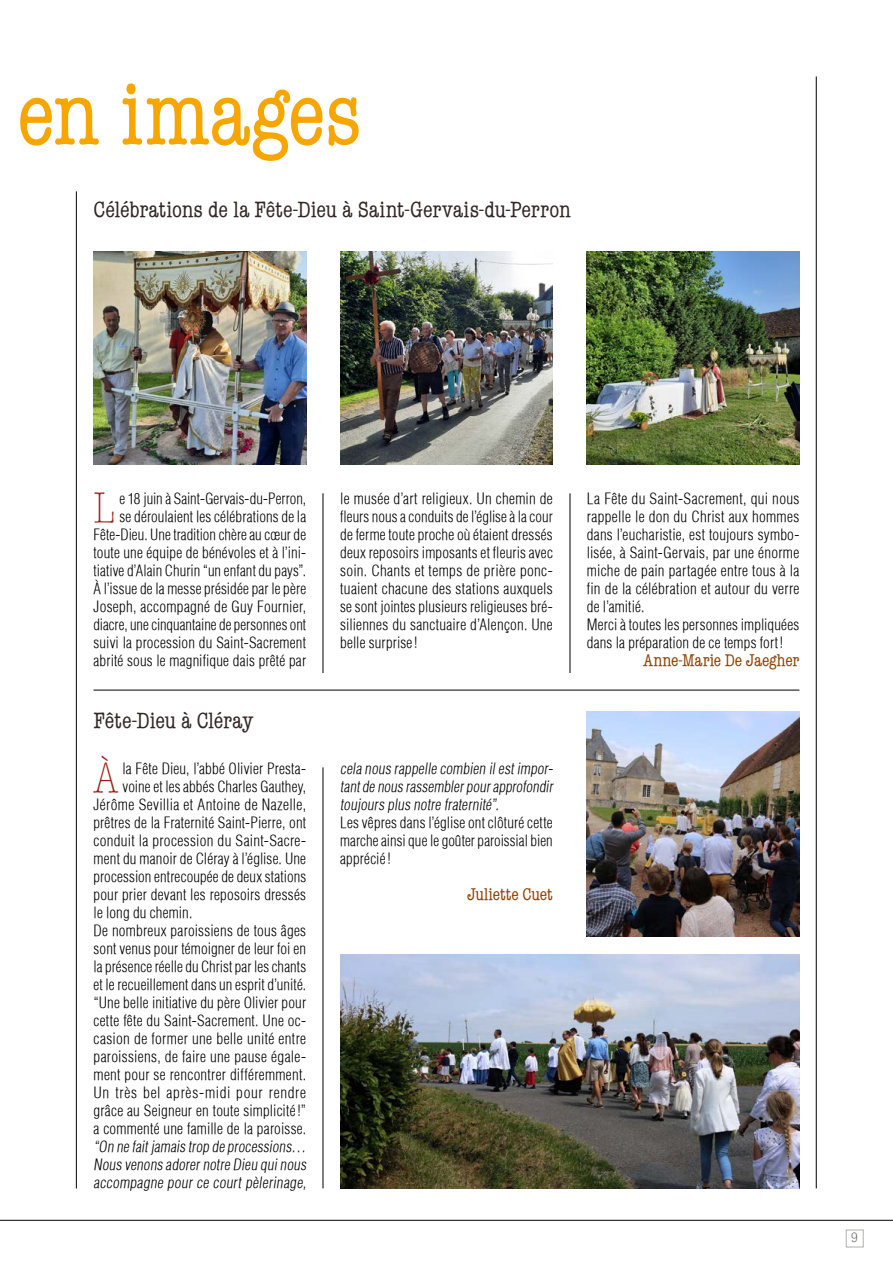
<style>
.page{position:relative;width:893px;height:1263px;background:#fff}
.page>*{position:absolute;margin:0;border:0;box-sizing:border-box;transform-origin:0 0}
.t1{font:condensed 90px "American Typewriter";letter-spacing:-.01em;color:#f7a600}
.t2{font:300 condensed 43.05px "American Typewriter";color:#9a1c0e}
.t3{font:condensed 22.5px "American Typewriter";letter-spacing:-.005em;color:#322828}
.t4{font:condensed 17.25px "American Typewriter";letter-spacing:-.01em;color:#8f4100}
.t5{font:300 condensed 15px/18px "Helvetica";letter-spacing:.015em;color:#000}
.t6{font:300 condensed 15px "Helvetica";letter-spacing:.045em;color:#000}
.t7{font:300 13.65px "Aktiv Grotesk Cd";color:#646363}
</style>
<div class="page">
<div style="left:846px;top:1230px;width:17px;height:17px;border:1px solid #b2b1a7"></div>
<hr style="left:0;top:1220px;width:893px;height:1px;background:#000">
<hr style="left:816px;top:76px;width:1px;height:1112px;background:#000">
<hr style="left:570px;top:493px;width:1px;height:180px;background:#000">
<hr style="left:323px;top:493px;width:1px;height:180px;background:#000">
<hr style="left:323px;top:767px;width:1px;height:421px;background:#000">
<hr style="left:76px;top:191px;width:1px;height:997px;background:#000">
<hr style="left:94px;top:690px;width:705px;height:1px;background:#000">
<img style="left:94px;top:252px;width:212px;height:213px">
<img style="left:340px;top:252px;width:213px;height:213px">
<img style="left:587px;top:252px;width:212px;height:213px">
<img style="left:587px;top:711px;width:212px;height:226px">
<img style="left:340px;top:955px;width:459px;height:233px">
<h1 class="t1" style="left:17px;top:64px;width:347px">en images</h1>
<h3 class="t3" style="left:94px;top:197px;width:479px">Célébrations de la Fête-Dieu à Saint-Gervais-du-Perron</h3>
<p class="t5" style="left:94px;top:489px;width:214px;text-align:right">e 18 juin à Saint-Gervais-du-Perron,<br>se déroulaient les célébrations de la Fête-Dieu. Une tradition chère au cœur de toute une équipe de bénévoles et à l’ini&shy;tiative d’Alain Churin “un enfant du pays”.<br>À l’issue de la messe présidée par le père Joseph, accompagné de Guy Fournier, diacre, une cinquantaine de personnes ont suivi la procession du Saint-Sacrement abrité sous le magnifique dais prêté par</p>
<p class="t5" style="left:340px;top:489px;width:214px;text-align:justify">le musée d’art religieux. Un chemin de fleurs nous a conduits de l’église à la cour de ferme toute proche où étaient dressés deux reposoirs imposants et fleuris avec soin. Chants et temps de prière ponc&shy;tuaient chacune des stations auxquels se sont jointes plusieurs religieuses bré&shy;siliennes du sanctuaire d’Alençon. Une belle surprise!</p>
<p class="t5" style="left:587px;top:489px;width:214px">La Fête du Saint-Sacrement, qui nous rappelle le don du Christ aux hommes dans l’eucharistie, est toujours symbo&shy;lisée, à Saint-Gervais, par une énorme miche de pain partagée entre tous à la fin de la célébration et autour du verre de l’amitié.<br>Merci à toutes les personnes impliquées dans la préparation de ce temps fort !</p>
<h2 class="t2" style="left:94px;top:485px;width:23px">L</h2>
<p class="t4" style="left:643px;top:651px;width:158px">Anne-Marie De Jaegher</p>
<h3 class="t3" style="left:94px;top:708px;width:161px">Fête-Dieu à Cléray</h3>
<h2 class="t2" style="left:94px;top:755px;width:26px">À</h2>
<p class="t5" style="left:123px;top:759px;width:185px">la Fête Dieu, l’abbé Olivier Presta-</p>
<p class="t5" style="left:123px;top:777px;width:185px">voine et les abbés Charles Gauthey,</p>
<p class="t5" style="left:94px;top:795px;width:214px">Jérôme Sevillia et Antoine de Nazelle,</p>
<p class="t5" style="left:94px;top:813px;width:214px">prêtres de la Fraternité Saint-Pierre, ont</p>
<p class="t5" style="left:94px;top:831px;width:214px">conduit la procession du Saint-Sacre-</p>
<p class="t5" style="left:94px;top:849px;width:214px">ment du manoir de Cléray à l’église. Une</p>
<p class="t5" style="left:94px;top:867px;width:214px">procession entrecoupée de deux stations</p>
<p class="t5" style="left:94px;top:885px;width:214px">pour prier devant les reposoirs dressés</p>
<p class="t5" style="left:94px;top:903px;width:100px">le long du chemin.</p>
<p class="t5" style="left:94px;top:921px;width:214px">De nombreux paroissiens de tous âges</p>
<p class="t5" style="left:94px;top:939px;width:214px">sont venus pour témoigner de leur foi en</p>
<p class="t5" style="left:94px;top:957px;width:214px">la présence réelle du Christ par les chants</p>
<p class="t5" style="left:94px;top:975px;width:214px">et le recueillement dans un esprit d’unité.</p>
<p class="t5" style="left:94px;top:993px;width:214px">“Une belle initiative du père Olivier pour</p>
<p class="t5" style="left:94px;top:1011px;width:214px">cette fête du Saint-Sacrement. Une oc-</p>
<p class="t5" style="left:94px;top:1029px;width:214px">casion de former une belle unité entre</p>
<p class="t5" style="left:94px;top:1047px;width:214px">paroissiens, de faire une pause égale-</p>
<p class="t5" style="left:94px;top:1065px;width:214px">ment pour se rencontrer différemment.</p>
<p class="t6" style="left:94px;top:1083px;width:214px">Un très bel après-midi pour rendre</p>
<p class="t5" style="left:94px;top:1101px;width:214px">grâce au Seigneur en toute simplicité!”</p>
<p class="t5" style="left:94px;top:1119px;width:214px">a commenté une famille de la paroisse.</p>
<p class="t5" style="left:94px;top:1137px;width:217px">“On ne faitjamais trop de processions…</p>
<p class="t5" style="left:94px;top:1155px;width:217px">Nous venons adorernotre Dieu quinous</p>
<p class="t5" style="left:94px;top:1173px;width:217px">accompagne pour ce court pèlerinage,</p>
<p class="t5" style="left:340px;top:759px;width:217px">cela nous rappelle combien ilestimpor&shy;tantde nous rassemblerpourapprofondir toujours plus notre fraternité”.<br>Les vêpres dans l’église ont clôturé cette marche ainsi que le goûter paroissial bien apprécié!</p>
<p class="t4" style="left:467px;top:885px;width:87px">Juliette Cuet</p>
<p class="t7" style="left:851px;top:1229px;width:8px">9</p>
</div>
